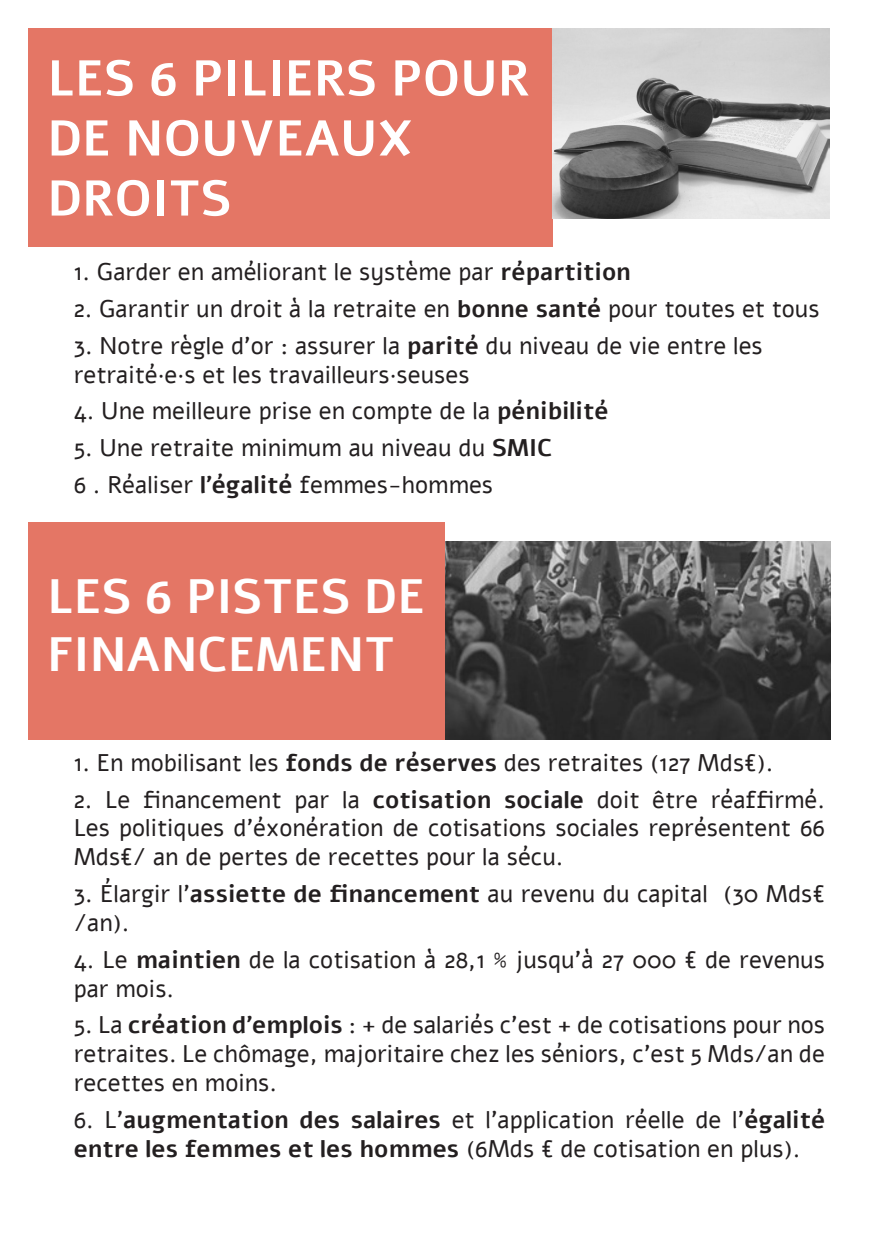
<style>
.page{position:relative;width:896px;height:1248px;background:#fff}
.page>*{position:absolute;margin:0;border:0;box-sizing:border-box;transform-origin:0 0}
.t1{font:700 50px/60px "Alef";color:#fff}
.t2{font:700 48px "Alef";color:#fff}
.t3{font:24px/28.8px "Alef";color:#231f20}
.s1{font-weight:700}
</style>
<div class="page">
<img style="left:444px;top:541px;width:386px;height:198px">
<div style="left:28px;top:28px;width:525px;height:219px;background:#e47665"></div>
<div style="left:28px;top:522px;width:416px;height:217px;background:#e47665"></div>
<img style="left:553px;top:28px;width:276px;height:190px">
<p class="t1" style="left:47px;top:49px;width:484px">LES 6 PILIERS POUR<br>DE NOUVEAUX<br>DROITS</p>
<p class="t3" style="left:74px;top:257px;width:559px">1. Garder en améliorant le système par <span class="s1">répartition</span></p>
<p class="t3" style="left:74px;top:294px;width:747px">2. Garantir un droit à la retraite en <span class="s1">bonne santé</span> pour toutes et tous</p>
<p class="t3" style="left:74px;top:331px;width:690px">3. Notre règle d’or : assurer la <span class="s1">parité</span> du niveau de vie entre les</p>
<p class="t3" style="left:74px;top:360px;width:397px">retraité·e·s et les travailleurs·seuses</p>
<p class="t3" style="left:74px;top:397px;width:536px">4. Une meilleure prise en compte de la <span class="s1">pénibilité</span></p>
<p class="t3" style="left:74px;top:433px;width:480px">5. Une retraite minimum au niveau du <span class="s1">SMIC</span></p>
<p class="t3" style="left:74px;top:470px;width:421px">6 . Réaliser <span class="s1">l’égalité</span> femmes-hommes</p>
<p class="t2" style="left:47px;top:565px;width:379px">LES 6 PISTES DE</p>
<p class="t2" style="left:47px;top:622px;width:349px">FINANCEMENT</p>
<p class="t3" style="left:74px;top:748px;width:701px">1. En mobilisant les <span class="s1">fonds de réserves</span> des retraites (127 Mds€).</p>
<p class="t3" style="left:74px;top:785px;width:753px;text-align:justify">2. Le financement par la <span class="s1">cotisation sociale</span> doit être réaffirmé.<br>Les politiques d’éxonération de cotisations sociales représentent 66<br>Mds€/ an de pertes de recettes pour la sécu.</p>
<p class="t3" style="left:74px;top:879px;width:753px">3. Élargir l’<span class="s1">assiette de financement</span> au revenu du capital (30 Mds€ /an).</p>
<p class="t3" style="left:74px;top:945px;width:753px">4. Le <span class="s1">maintien</span> de la cotisation à 28,1 % jusqu’à 27 000 € de revenus par mois.</p>
<p class="t3" style="left:74px;top:1010px;width:753px;text-align:justify">5. La <span class="s1">création d’emplois</span> : <span class="s1">+</span> de salariés c’est <span class="s1">+</span> de cotisations pour nos retraites. Le chômage, majoritaire chez les séniors, c’est 5 Mds/an de recettes en moins.</p>
<p class="t3" style="left:74px;top:1105px;width:753px">6. L’<span class="s1">augmentation des salaires</span> et l’application réelle de l’<span class="s1">égalité entre les femmes et les hommes</span> (6Mds € de cotisation en plus).</p>
</div>
